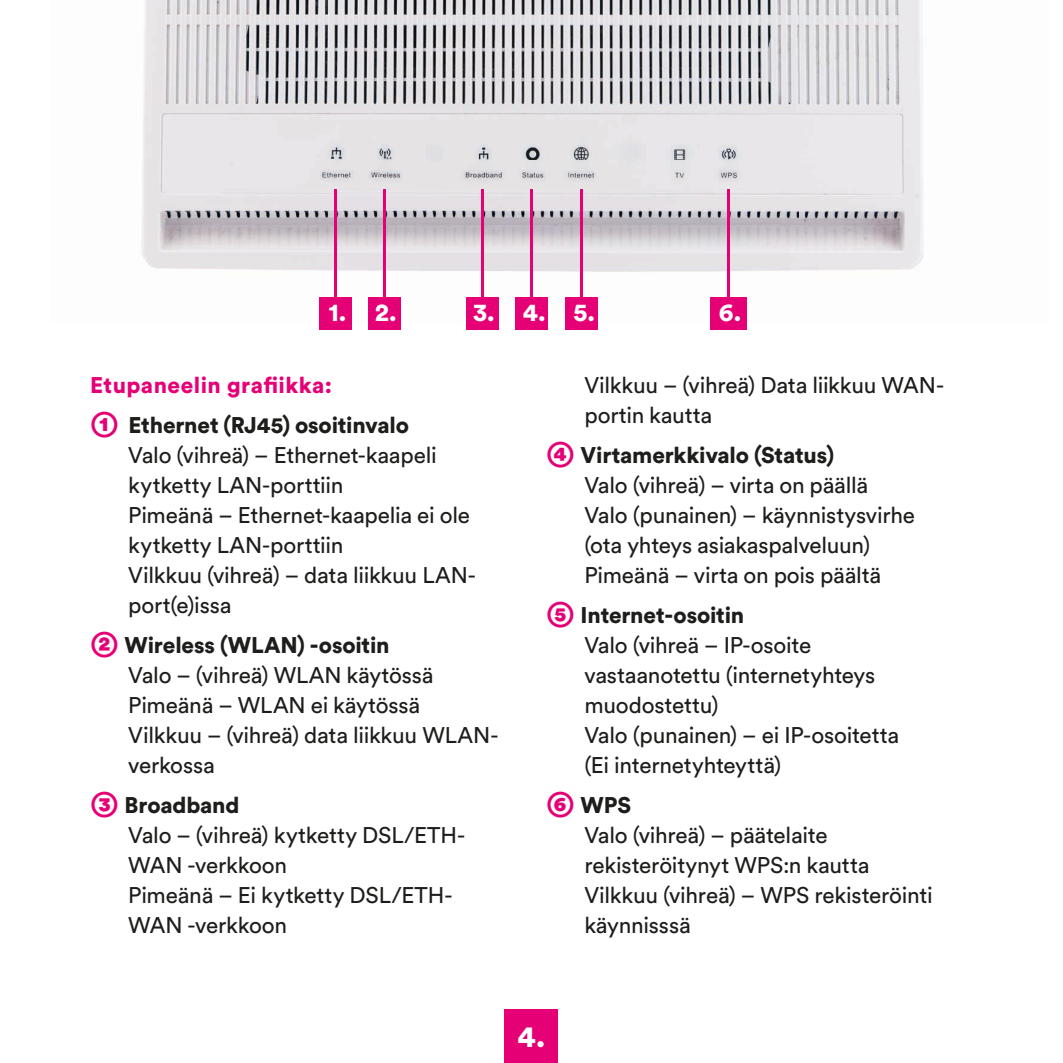
<style>
.page{position:relative;width:1063px;height:1063px;background:#fff}
.page>*{position:absolute;margin:0;border:0;box-sizing:border-box;transform-origin:0 0}
.t1{font:900 30px "Circular Std";color:#fff}
.t2{font:900 25px "Circular Std";color:#fff}
.t3{font:22.5px/30px "Circular Std";letter-spacing:-.01em;color:#1d1d1b}
.t4{font:900 22.5px/40px "Circular Std";color:#1d1d1b}
.s1{color:#e50076}
.s2{font-size:35px;color:#e50076}
.s3{font-weight:900;font-size:35px;color:#e50076}
.s4{font-weight:900}
</style>
<div class="page">
<div style="left:505px;top:1010px;width:53px;height:53px;background:#e50076"></div>
<img style="left:141px;top:0;width:783px;height:322px">
<hr style="left:383px;top:189px;width:3px;height:115px;background:#e50076">
<div style="left:368px;top:297px;width:32px;height:32px;background:#e50076"></div>
<hr style="left:481px;top:189px;width:3px;height:115px;background:#e50076">
<div style="left:467px;top:297px;width:32px;height:32px;background:#e50076"></div>
<hr style="left:335px;top:189px;width:2px;height:115px;background:#e50076">
<div style="left:320px;top:297px;width:32px;height:32px;background:#e50076"></div>
<hr style="left:531px;top:189px;width:2px;height:115px;background:#e50076">
<div style="left:516px;top:297px;width:32px;height:32px;background:#e50076"></div>
<hr style="left:580px;top:189px;width:3px;height:115px;background:#e50076">
<div style="left:566px;top:297px;width:32px;height:32px;background:#e50076"></div>
<hr style="left:727px;top:189px;width:3px;height:115px;background:#e50076">
<div style="left:710px;top:297px;width:37px;height:32px;background:#e50076"></div>
<p class="t2" style="left:328px;top:296px;width:70px">1. 2.</p>
<p class="t2" style="left:474px;top:296px;width:123px">3. 4. 5.</p>
<p class="t2" style="left:719px;top:296px;width:24px">6.</p>
<p class="t4" style="left:90px;top:365px;width:320px"><span class="s1">Etupaneelin grafiikka:<br></span><span class="s2">➀</span> Ethernet (RJ45) osoitinvalo</p>
<p class="t3" style="left:128px;top:440px;width:349px">Valo (vihreä) – Ethernet-kaapeli kytketty LAN-porttiin<br>Pimeänä – Ethernet-kaapelia ei ole kytketty LAN-porttiin<br>Vilkkuu (vihreä) – data liikkuu LAN&shy;port(e)issa</p>
<p class="t3" style="left:128px;top:630px;width:372px;text-indent:-38px"><span class="s3">➁</span> <span class="s4">Wireless (WLAN) -osoitin<br></span>Valo – (vihreä) WLAN käytössä<br>Pimeänä – WLAN ei käytössä<br>Vilkkuu – (vihreä) data liikkuu WLAN&shy;verkossa</p>
<p class="t3" style="left:128px;top:790px;width:338px;text-indent:-38px"><span class="s3">➂</span> <span class="s4">Broadband<br></span>Valo – (vihreä) kytketty DSL/ETH-<br>WAN -verkkoon<br>Pimeänä – Ei kytketty DSL/ETH-<br>WAN -verkkoon</p>
<p class="t3" style="left:584px;top:370px;width:361px">Vilkkuu – (vihreä) Data liikkuu WAN&shy;portin kautta</p>
<p class="t3" style="left:584px;top:440px;width:332px;text-indent:-38px"><span class="s3">➃</span> <span class="s4">Virtamerkkivalo (Status)<br></span>Valo (vihreä) – virta on päällä<br>Valo (punainen) – käynnistysvirhe (ota yhteys asiakaspalveluun)<br>Pimeänä – virta on pois päältä</p>
<p class="t3" style="left:584px;top:600px;width:316px;text-indent:-38px"><span class="s3">➄</span> <span class="s4">Internet-osoitin<br></span>Valo (vihreä – IP-osoite vastaanotettu (internetyhteys muodostettu)<br>Valo (punainen) – ei IP-osoitetta (Ei internetyhteyttä)</p>
<p class="t3" style="left:584px;top:790px;width:350px;text-indent:-38px"><span class="s3">➅</span> <span class="s4">WPS<br></span>Valo (vihreä) – päätelaite rekisteröitynyt WPS:n kautta<br>Vilkkuu (vihreä) – WPS rekisteröinti käynnisssä</p>
<h1 class="t1" style="left:517px;top:1016px;width:30px">4.</h1>
</div>
